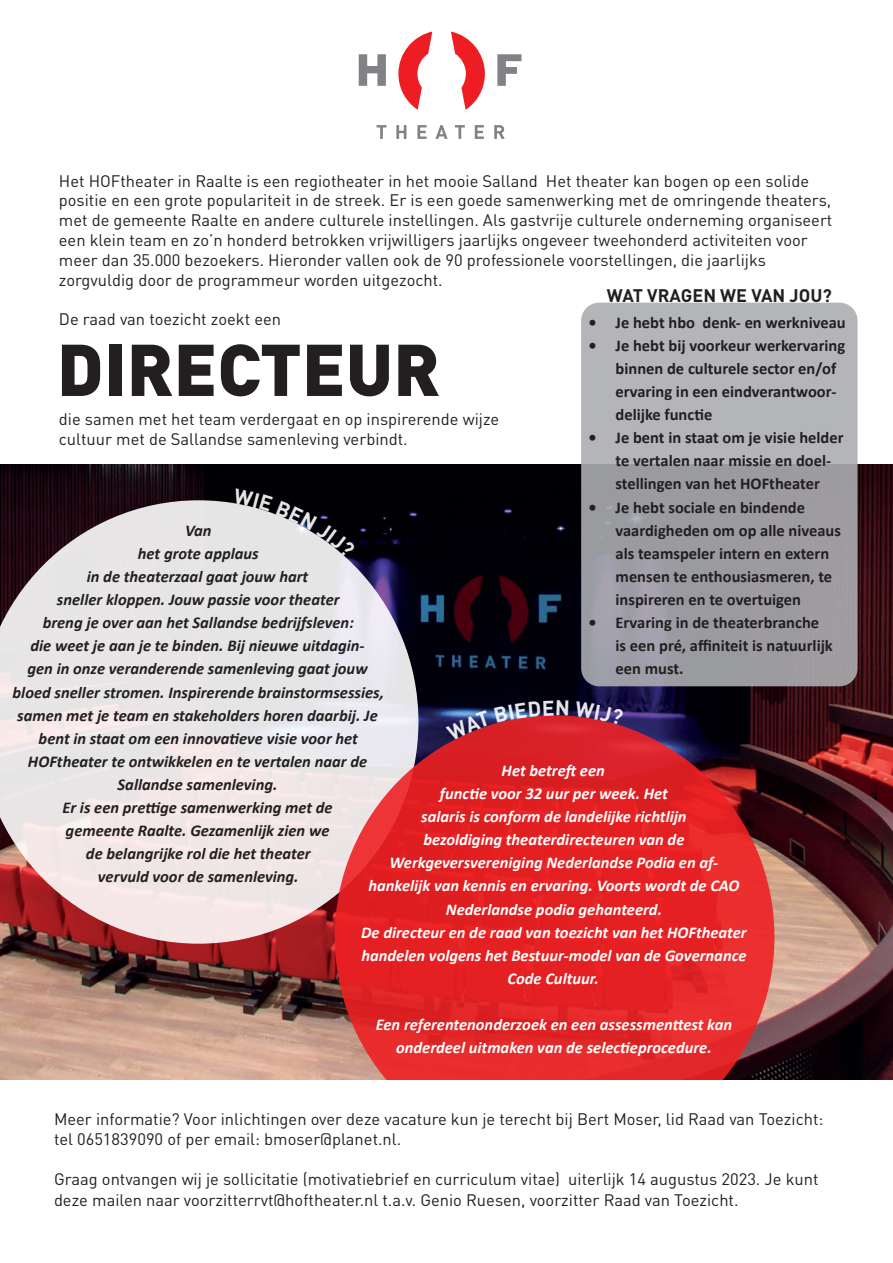
<style>
.page{position:relative;width:893px;height:1263px;background:#fff}
.page>*{position:absolute;margin:0;border:0;box-sizing:border-box;transform-origin:0 0}
.t1{font:900 72px "DIN Pro";color:#231f20}
.t2{font:700 18px "DIN Pro";color:#231f20}
.t3{font:16.5px/19.8px "DIN Pro";color:#231f20}
.t4{font:italic 700 16.5px/23.1px "Calibri";color:#231f20;text-align:center}
.t5{font:italic 700 16.5px/23.1px "Calibri";color:#fff;text-align:center}
.t6{font:700 16.5px/23.1px "Calibri";color:#231f20}
</style>
<div class="page">
<img style="left:0;top:464px;width:893px;height:616px">
<svg style="left:377px;top:125px;width:9px;height:14px"></svg>
<svg style="left:396px;top:125px;width:10px;height:14px"></svg>
<svg style="left:417px;top:125px;width:10px;height:14px"></svg>
<svg style="left:435px;top:125px;width:13px;height:14px"></svg>
<svg style="left:455px;top:125px;width:10px;height:14px"></svg>
<svg style="left:475px;top:125px;width:9px;height:14px"></svg>
<svg style="left:494px;top:125px;width:11px;height:14px"></svg>
<svg style="left:497px;top:54px;width:24px;height:32px"></svg>
<svg style="left:359px;top:54px;width:27px;height:32px"></svg>
<svg style="left:398px;top:32px;width:34px;height:78px"></svg>
<svg style="left:451px;top:32px;width:34px;height:78px"></svg>
<svg style="left:0;top:500px;width:418px;height:444px;background:#d4c8cb"></svg>
<svg style="left:335px;top:715px;width:439px;height:444px;background:#e32326"></svg>
<div style="left:0;top:1081px;width:893px;height:182px;background:#fff"></div>
<svg style="left:581px;top:303px;width:276px;height:383px;background:#a6a6aa"></svg>
<svg style="left:233px;top:488px;width:123px;height:69px;background:#67676a"></svg>
<svg style="left:446px;top:700px;width:122px;height:40px;background:#692541"></svg>
<svg style="left:575px;top:701px;width:49px;height:24px"></svg>
<p class="t3" style="left:59px;top:170px;width:775px">Het HOFtheater in Raalte is een regiotheater in het mooie Salland Het theater kan bogen op een solide positie en een grote populariteit in de streek. Er is een goede samenwerking met de omringende theaters, met de gemeente Raalte en andere culturele instellingen. Als gastvrije culturele onderneming organiseert een klein team en zo’n honderd betrokken vrijwilligers jaarlijks ongeveer tweehonderd activiteiten voor meer dan 35.000 bezoekers. Hieronder vallen ook de 90 professionele voorstellingen, die jaarlijks zorgvuldig door de programmeur worden uitgezocht.</p>
<p class="t3" style="left:59px;top:309px;width:224px">De raad van toezicht zoekt een</p>
<h1 class="t1" style="left:57px;top:321px;width:385px">DIRECTEUR</h1>
<p class="t3" style="left:59px;top:409px;width:442px">die samen met het team verdergaat en op inspirerende wijze cultuur met de Sallandse samenleving verbindt.</p>
<p class="t2" style="left:607px;top:280px;width:226px">WAT VRAGEN WE VAN JOU?</p>
<p class="t6" style="left:589px;top:310px;width:259px">• Je hebt hbo denk- en werkniveau</p>
<p class="t6" style="left:616px;top:334px;width:231px;text-indent:-27px">• Je hebt bij voorkeur werkervaring binnen de culturele sector en/of ervaring in een eindverantwoor&shy;delijke functie</p>
<p class="t6" style="left:616px;top:426px;width:230px;text-indent:-27px">• Je bent in staat om je visie helder te vertalen naar missie en doel&shy;stellingen van het HOFtheater</p>
<p class="t6" style="left:616px;top:495px;width:227px;text-indent:-27px">• Je hebt sociale en bindende vaardigheden om op alle niveaus als teamspeler intern en extern mensen te enthousiasmeren, te inspireren en te overtuigen</p>
<p class="t6" style="left:616px;top:611px;width:219px;text-indent:-27px">• Ervaring in de theaterbranche is een pré, affiniteit is natuurlijk een must.</p>
<p class="t4" style="left:13px;top:518px;width:373px">Van<br>het grote applaus<br>in de theaterzaal gaat jouw hart<br>sneller kloppen. Jouw passie voor theater<br>breng je over aan het Sallandse bedrijfsleven:<br>die weet je aan je te binden. Bij nieuwe uitdagin-<br>gen in onze veranderende samenleving gaat jouw bloed sneller stromen. Inspirerende brainstormsessies, samen met je team en stakeholders horen daarbij. Je bent in staat om een innovatieve visie voor het HOFtheater te ontwikkelen en te vertalen naar de Sallandse samenleving.<br>Er is een prettige samenwerking met de<br>gemeente Raalte. Gezamenlijk zien we<br>de belangrijke rol die het theater<br>vervuld voor de samenleving.</p>
<p class="t5" style="left:361px;top:758px;width:387px">Het betreft een<br>functie voor 32 uur per week. Het<br>salaris is conform de landelijke richtlijn<br>bezoldiging theaterdirecteuren van de Werkgeversvereniging Nederlandse Podia en af&shy;hankelijk van kennis en ervaring. Voorts wordt de CAO Nederlandse podia gehanteerd.<br>De directeur en de raad van toezicht van het HOFtheater handelen volgens het Bestuur-model van de Governance Code Cultuur.</p>
<p class="t5" style="left:376px;top:1012px;width:358px">Een referentenonderzoek en een assessmenttest kan onderdeel uitmaken van de selectieprocedure.</p>
<p class="t3" style="left:54px;top:1109px;width:771px">Meer informatie? Voor inlichtingen over deze vacature kun je terecht bij Bert Moser, lid Raad van Toezicht: tel 0651839090 of per email: bmoser@planet.nl.</p>
<p class="t3" style="left:54px;top:1167px;width:766px;line-height:21.6px">Graag ontvangen wij je sollicitatie (motivatiebrief en curriculum vitae) uiterlijk 14 augustus 2023. Je kunt deze mailen naar voorzitterrvt@hoftheater.nl t.a.v. Genio Ruesen, voorzitter Raad van Toezicht.</p>
</div>
